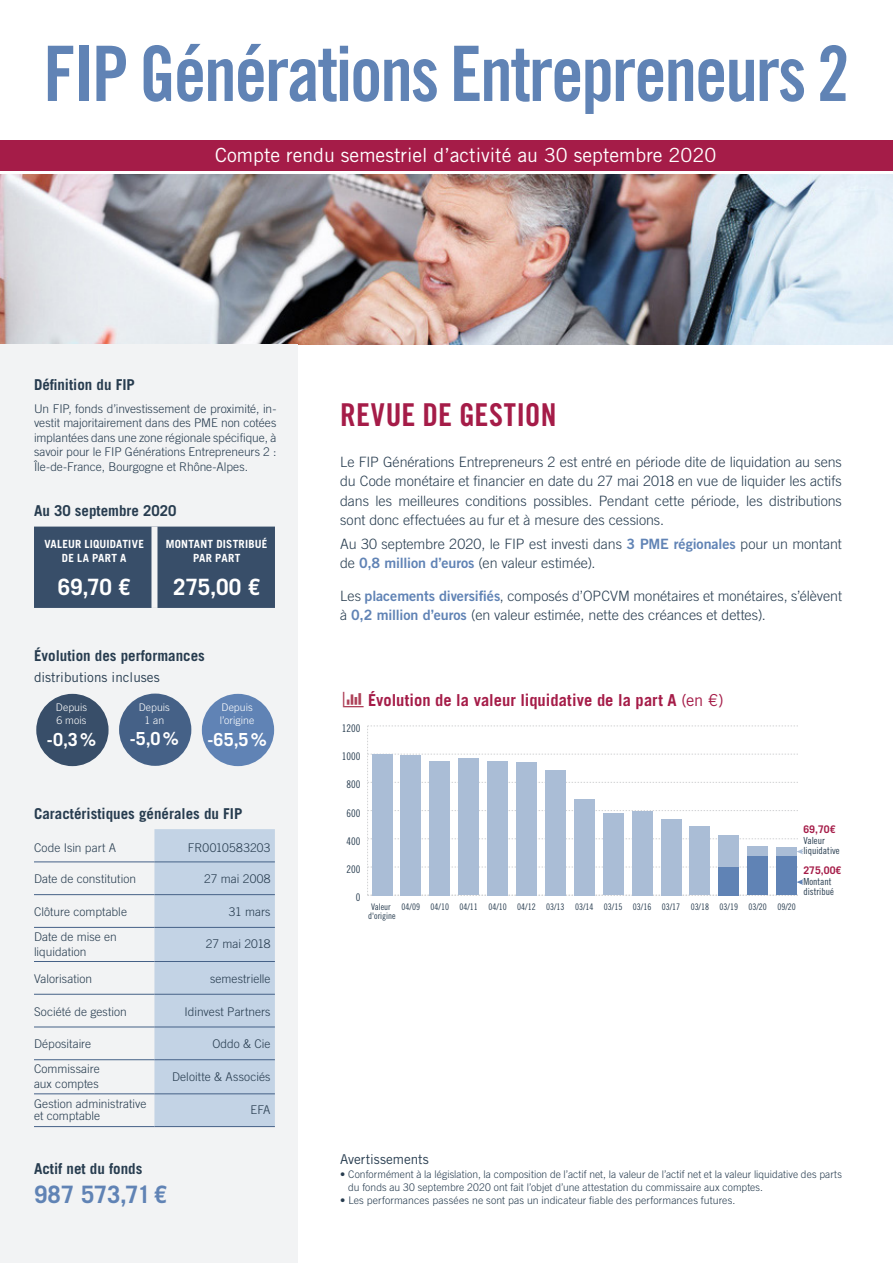
<style>
.page{position:relative;width:893px;height:1263px;background:#fff}
.page>*{position:absolute;margin:0;border:0;box-sizing:border-box;transform-origin:0 0}
.t1{font:76.5px "Trade Gothic LT Bold Cond Twenty";letter-spacing:-.03em;color:#6083b5;scale:.96 1}
.headline1{font:31.5px "Trade Gothic LT Bold Cond Twenty";letter-spacing:.01em;color:#a51c48}
.t2{font:700 24px "Trade Gothic LT";letter-spacing:-.005em;color:#6083b5}
._1_1_soustitre_n{font:700 22.5px "Trade Gothic LT";color:#fff}
.t3{font:19.5px "Trade Gothic LT";color:#fff}
.t4{font:700 18px "Trade Gothic LT";color:#fff}
._1_1_soustitre_n-2{font:700 16.5px "Trade Gothic LT";letter-spacing:.005em;color:#a51c48}
.t5{font:700 15px "Trade Gothic LT";color:#273c4f}
.texte_courant{font:300 14.25px/19.5px "Trade Gothic LT";letter-spacing:-.005em;color:#273c4f}
.t6{font:13.5px "Trade Gothic LT";color:#273c4f}
.t7{font:300 12px/14.4px "Trade Gothic LT";color:#273c4f}
.t8{font:300 12px "Trade Gothic LT";letter-spacing:.02em;color:#273c4f}
._1_1_soustitre_n-3{font:700 11.25px/13.5px "Trade Gothic LT";letter-spacing:.015em;color:#fff;text-align:center}
.t9{font:300 10.5px/12.6px "Trade Gothic LT";letter-spacing:.01em;color:#273c4f}
.t10{font:300 10.5px/12.6px "Trade Gothic LT";letter-spacing:.005em;color:#fff}
.t11{font:10.5px "Trade Gothic LT Cond Eighteen";color:#273c4f}
.t12{font:700 10.5px "Trade Gothic LT";color:#a51c48}
.t13{font:9.75px/10.5px "Trade Gothic LT Cond Eighteen";color:#273c4f}
.t14{font:9px/9px "Trade Gothic LT Cond Eighteen";color:#273c4f}
.s1{font-family:"Trade Gothic LT Bold Two";font-weight:400;color:#6083b5}
.s2{font-weight:400}
</style>
<div class="page">
<img style="left:0;top:174px;width:893px;height:170px">
<div style="left:0;top:140px;width:893px;height:31px;background:#a51c48"></div>
<div style="left:0;top:344px;width:298px;height:919px;background:#f2f3f4"></div>
<div style="left:34px;top:527px;width:241px;height:81px;background:#384e69"></div>
<div style="left:151px;top:527px;width:6px;height:81px;background:#f2f3f4"></div>
<div style="left:36px;top:694px;width:73px;height:72px;background:#384e69;border-radius:50%"></div>
<div style="left:119px;top:693px;width:72px;height:73px;background:#456187;border-radius:50%"></div>
<div style="left:202px;top:694px;width:72px;height:72px;background:#6083b5;border-radius:50%"></div>
<div style="left:154px;top:829px;width:121px;height:297px;background:#c3d3e5"></div>
<hr style="left:34px;top:861px;width:120px;height:1px;background:#456187">
<hr style="left:154px;top:861px;width:121px;height:1px;background:#456187">
<hr style="left:34px;top:894px;width:120px;height:1px;background:#456187">
<hr style="left:154px;top:894px;width:121px;height:1px;background:#456187">
<hr style="left:34px;top:927px;width:120px;height:1px;background:#456187">
<hr style="left:154px;top:927px;width:121px;height:1px;background:#456187">
<hr style="left:34px;top:961px;width:120px;height:1px;background:#456187">
<hr style="left:154px;top:961px;width:121px;height:1px;background:#456187">
<hr style="left:34px;top:994px;width:120px;height:1px;background:#456187">
<hr style="left:154px;top:994px;width:121px;height:1px;background:#456187">
<hr style="left:34px;top:1026px;width:120px;height:1px;background:#456187">
<hr style="left:154px;top:1026px;width:121px;height:1px;background:#456187">
<hr style="left:34px;top:1059px;width:120px;height:1px;background:#456187">
<hr style="left:154px;top:1059px;width:121px;height:1px;background:#456187">
<hr style="left:34px;top:1093px;width:120px;height:1px;background:#456187">
<hr style="left:154px;top:1093px;width:121px;height:1px;background:#456187">
<hr style="left:34px;top:1126px;width:120px;height:1px;background:#456187">
<hr style="left:154px;top:1126px;width:121px;height:1px;background:#456187">
<svg style="left:367px;top:725px;width:436px;height:171px"></svg>
<p class="t1" style="left:43px;top:27px;width:841px">FIP Générations Entrepreneurs 2</p>
<p class="t3" style="left:215px;top:143px;width:502px">Compte rendu semestriel d’activité au 30 septembre 2020</p>
<p class="t5" style="left:34px;top:375px;width:102px">Définition du FIP</p>
<p class="t7" style="left:34px;top:401px;width:244px;text-align:justify">Un FIP, fonds d’investissement de proximité, in&shy;vestit majoritairement dans des PME non cotées implantées dans une zone régionale spécifique, à savoir pour le FIP Générations Entrepreneurs 2 :<br>Île-de-France, Bourgogne et Rhône-Alpes.</p>
<p class="t5" style="left:34px;top:502px;width:144px">Au 30 septembre 2020</p>
<p class="_1_1_soustitre_n-3" style="left:45px;top:537px;width:101px">VALEUR LIQUIDATIVE<br>DE LA PART A</p>
<p class="_1_1_soustitre_n" style="left:58px;top:573px;width:75px">69,70 €</p>
<p class="_1_1_soustitre_n-3" style="left:166px;top:537px;width:103px;line-height:14.4px">MONTANT DISTRIBUÉ<br>PAR PART</p>
<p class="_1_1_soustitre_n" style="left:173px;top:573px;width:89px">275,00 €</p>
<p class="t5" style="left:34px;top:646px;width:172px">Évolution des performances</p>
<p class="t6" style="left:34px;top:669px;width:127px">distributions incluses</p>
<p class="t10" style="left:56px;top:701px;width:33px">Depuis</p>
<p class="t10" style="left:57px;top:714px;width:31px">6 mois</p>
<p class="t4" style="left:47px;top:728px;width:51px">-0,3%</p>
<p class="t10" style="left:139px;top:701px;width:33px">Depuis</p>
<p class="t10" style="left:144px;top:714px;width:21px">1 an</p>
<p class="t4" style="left:130px;top:728px;width:51px">-5,0%</p>
<p class="t10" style="left:220px;top:701px;width:36px">Depuis l’origine</p>
<p class="t4" style="left:207px;top:728px;width:61px">-65,5%</p>
<p class="t5" style="left:34px;top:804px;width:210px">Caractéristiques générales du FIP</p>
<p class="t7" style="left:34px;top:840px;width:84px">Code Isin part A</p>
<p class="t8" style="left:188px;top:840px;width:84px">FR0010583203</p>
<p class="t7" style="left:34px;top:871px;width:104px">Date de constitution</p>
<p class="t7" style="left:204px;top:871px;width:68px">27 mai 2008</p>
<p class="t7" style="left:34px;top:904px;width:94px">Clôture comptable</p>
<p class="t7" style="left:229px;top:904px;width:43px">31 mars</p>
<p class="t7" style="left:34px;top:929px;width:84px">Date de mise en liquidation</p>
<p class="t7" style="left:206px;top:937px;width:66px">27 mai 2018</p>
<p class="t7" style="left:34px;top:971px;width:60px">Valorisation</p>
<p class="t7" style="left:210px;top:971px;width:62px">semestrielle</p>
<p class="t7" style="left:34px;top:1004px;width:94px">Société de gestion</p>
<p class="t7" style="left:185px;top:1004px;width:88px">Idinvest Partners</p>
<p class="t7" style="left:34px;top:1037px;width:59px">Dépositaire</p>
<p class="t7" style="left:212px;top:1037px;width:60px">Oddo &amp; Cie</p>
<p class="t7" style="left:34px;top:1062px;width:67px">Commissaire aux comptes</p>
<p class="t7" style="left:172px;top:1069px;width:100px">Deloitte &amp; Associés</p>
<p class="t7" style="left:34px;top:1098px;width:114px;line-height:12px">Gestion administrative et comptable</p>
<p class="t7" style="left:251px;top:1102px;width:22px">EFA</p>
<p class="t5" style="left:34px;top:1160px;width:110px">Actif net du fonds</p>
<p class="t2" style="left:34px;top:1180px;width:135px">987 573,71€</p>
<p class="headline1" style="left:340px;top:396px;width:218px">REVUE DE GESTION</p>
<p class="texte_courant" style="left:340px;top:452px;width:503px;text-align:justify">Le FIP Générations Entrepreneurs 2 est entré en période dite de liquidation au sens du Code monétaire et financier en date du 27 mai 2018 en vue de liquider les actifs dans les meilleures conditions possibles. Pendant cette période, les distributions sont donc effectuées au fur et à mesure des cessions.</p>
<p class="texte_courant" style="left:340px;top:534px;width:503px">Au 30 septembre 2020, le FIP est investi dans <span class="s1">3 PME régionales</span> pour un montant de <span class="s1">0,8 million d’euros</span> (en valeur estimée).</p>
<p class="texte_courant" style="left:340px;top:586px;width:503px">Les <span class="s1">placements diversifiés</span>, composés d’OPCVM monétaires et monétaires, s’élèvent à <span class="s1">0,2 million d’euros</span> (en valeur estimée, nette des créances et dettes).</p>
<p class="t11" style="left:342px;top:722px;width:20px">1200</p>
<p class="t11" style="left:342px;top:750px;width:20px">1000</p>
<p class="t11" style="left:346px;top:778px;width:15px">800</p>
<p class="t11" style="left:346px;top:806px;width:15px">600</p>
<p class="t11" style="left:346px;top:835px;width:15px">400</p>
<p class="t11" style="left:346px;top:863px;width:15px">200</p>
<p class="t11" style="left:356px;top:891px;width:6px">0</p>
<p class="_1_1_soustitre_n-2" style="left:368px;top:690px;width:357px">Évolution de la valeur liquidative de la part A <span class="s2">(en €)</span></p>
<p class="t14" style="left:368px;top:902px;width:429px;text-indent:3px">Valeur 04/09 04/10 04/11 04/10 04/12 03/13 03/14 03/15 03/16 03/17 03/18 03/19 03/20 09/20 d'origine</p>
<p class="t12" style="left:803px;top:823px;width:34px">69,70€</p>
<p class="t13" style="left:803px;top:835px;width:38px">Valeur liquidative</p>
<p class="t12" style="left:803px;top:864px;width:39px">275,00€</p>
<p class="t13" style="left:803px;top:876px;width:32px">Montant distribué</p>
<p class="t6" style="left:340px;top:1151px;width:90px">Avertissements</p>
<p class="t9" style="left:348px;top:1168px;width:495px;text-indent:-8px">• Conformément à la législation, la composition de l’actif net, la valeur de l’actif net et la valeur liquidative des parts du fonds au 30 septembre 2020 ont fait l’objet d’une attestation du commissaire aux comptes.</p>
<p class="t9" style="left:340px;top:1193px;width:397px">• Les performances passées ne sont pas un indicateur fiable des performances futures.</p>
</div>
